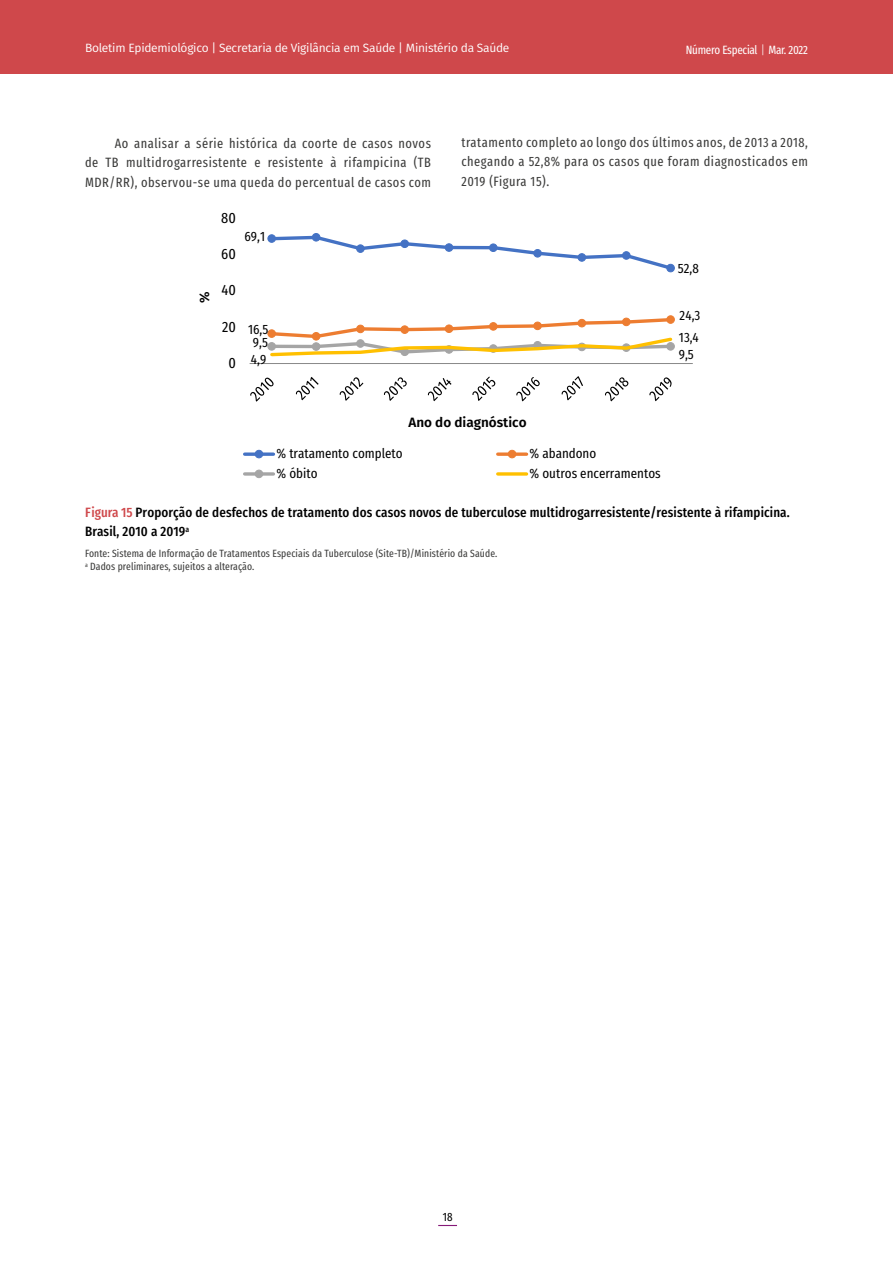
<style>
.page{position:relative;width:893px;height:1263px;background:#fff}
.page>*{position:absolute;margin:0;border:0;box-sizing:border-box;transform-origin:0 0}
.t1{font:15px "Fira Sans Condensed";letter-spacing:.005em;color:#000}
.t2{font:13.5px/19.5px "Fira Sans Compressed";letter-spacing:.04em;color:#3c3c3b;text-align:justify}
.t3{font:500 13.5px/19.5px "Fira Sans Condensed";letter-spacing:.01em;color:#000}
.t4{font:13.5px "Fira Sans Condensed";color:#000}
.t5{font:600 13.5px "Fira Sans";color:#000}
.t6{font:12px "Fira Sans";letter-spacing:-.02em;color:#fff}
.t7{font:12px "Fira Sans Compressed";letter-spacing:-.02em;color:#fff}
.t8{font:12px "Fira Sans Compressed";color:#000}
.t9{font:10.5px/13.5px "Fira Sans Compressed";letter-spacing:.01em;color:#3c3c3b}
.s1{font-family:"Fira Sans";font-weight:300}
.s2{color:#cf484b}
</style>
<div class="page">
<div style="left:0;top:0;width:893px;height:74px;background:#cf484b"></div>
<svg style="left:438px;top:1225px;width:19px;height:1px"></svg>
<hr style="left:250px;top:363px;width:443px;height:1px;background:#898989">
<svg style="left:268px;top:234px;width:407px;height:38px"></svg>
<div style="left:268px;top:235px;width:7px;height:7px;background:#4472c4;border-radius:50%"></div>
<div style="left:268px;top:234px;width:8px;height:9px;border:1px solid #4472c4;border-radius:50%"></div>
<div style="left:312px;top:233px;width:8px;height:8px;background:#4472c4;border-radius:50%"></div>
<div style="left:312px;top:233px;width:8px;height:8px;border:1px solid #4472c4;border-radius:50%"></div>
<div style="left:357px;top:245px;width:7px;height:7px;background:#4472c4;border-radius:50%"></div>
<div style="left:356px;top:244px;width:9px;height:9px;border:1px solid #4472c4;border-radius:50%"></div>
<div style="left:401px;top:240px;width:7px;height:8px;background:#4472c4;border-radius:50%"></div>
<div style="left:401px;top:240px;width:8px;height:8px;border:1px solid #4472c4;border-radius:50%"></div>
<div style="left:445px;top:244px;width:8px;height:7px;background:#4472c4;border-radius:50%"></div>
<div style="left:445px;top:243px;width:8px;height:9px;border:1px solid #4472c4;border-radius:50%"></div>
<div style="left:489px;top:244px;width:8px;height:7px;background:#4472c4;border-radius:50%"></div>
<div style="left:489px;top:244px;width:8px;height:8px;border:1px solid #4472c4;border-radius:50%"></div>
<div style="left:534px;top:249px;width:7px;height:8px;background:#4472c4;border-radius:50%"></div>
<div style="left:533px;top:249px;width:9px;height:8px;border:1px solid #4472c4;border-radius:50%"></div>
<div style="left:578px;top:254px;width:8px;height:7px;background:#4472c4;border-radius:50%"></div>
<div style="left:578px;top:253px;width:8px;height:9px;border:1px solid #4472c4;border-radius:50%"></div>
<div style="left:622px;top:252px;width:8px;height:7px;background:#4472c4;border-radius:50%"></div>
<div style="left:622px;top:251px;width:8px;height:9px;border:1px solid #4472c4;border-radius:50%"></div>
<div style="left:667px;top:264px;width:7px;height:8px;background:#4472c4;border-radius:50%"></div>
<div style="left:666px;top:264px;width:9px;height:8px;border:1px solid #4472c4;border-radius:50%"></div>
<div style="left:666px;top:315px;width:9px;height:9px;border:1px solid #ed7d31;border-radius:50%"></div>
<div style="left:666px;top:342px;width:9px;height:8px;border:1px solid #a5a5a5;border-radius:50%"></div>
<svg style="left:268px;top:316px;width:406px;height:41px"></svg>
<svg style="left:250px;top:377px;width:24px;height:25px"></svg>
<svg style="left:296px;top:377px;width:23px;height:23px"></svg>
<svg style="left:340px;top:377px;width:23px;height:24px"></svg>
<svg style="left:384px;top:377px;width:23px;height:24px"></svg>
<svg style="left:428px;top:378px;width:24px;height:23px"></svg>
<svg style="left:472px;top:376px;width:23px;height:25px"></svg>
<svg style="left:516px;top:377px;width:24px;height:24px"></svg>
<svg style="left:562px;top:376px;width:21px;height:24px"></svg>
<svg style="left:605px;top:377px;width:23px;height:24px"></svg>
<svg style="left:649px;top:377px;width:23px;height:24px"></svg>
<svg style="left:245px;top:452px;width:28px;height:4px"></svg>
<div style="left:255px;top:450px;width:8px;height:8px;background:#4472c4;border-radius:50%"></div>
<div style="left:255px;top:450px;width:8px;height:8px;border:1px solid #4472c4;border-radius:50%"></div>
<svg style="left:498px;top:452px;width:29px;height:4px"></svg>
<div style="left:508px;top:450px;width:8px;height:8px;background:#ed7d31;border-radius:50%"></div>
<div style="left:508px;top:450px;width:8px;height:8px;border:1px solid #ed7d31;border-radius:50%"></div>
<svg style="left:245px;top:472px;width:28px;height:4px"></svg>
<div style="left:255px;top:470px;width:8px;height:8px;background:#a5a5a5;border-radius:50%"></div>
<div style="left:255px;top:470px;width:8px;height:8px;border:1px solid #a5a5a5;border-radius:50%"></div>
<svg style="left:498px;top:472px;width:29px;height:4px"></svg>
<p class="t6" style="left:85px;top:39px;width:426px">Boletim Epidemiológico | Secretaria de Vigilância em Saúde | Ministério da Saúde</p>
<p class="t7" style="left:686px;top:41px;width:124px">Número Especial <span class="s1">|</span> Mar. 2022</p>
<p class="t2" style="left:85px;top:133px;width:347px;text-indent:30px">Ao analisar a série histórica da coorte de casos novos de TB multidrogarresistente e resistente à rifampicina (TB MDR/RR), observou-se uma queda do percentual de casos com</p>
<p class="t5" style="left:193px;top:303px;width:13px;rotate:-90deg">%</p>
<p class="t1" style="left:221px;top:204px;width:16px">80</p>
<p class="t1" style="left:221px;top:240px;width:16px">60</p>
<p class="t4" style="left:244px;top:223px;width:22px">69,1</p>
<p class="t1" style="left:222px;top:276px;width:16px">40</p>
<p class="t1" style="left:222px;top:313px;width:15px">20</p>
<p class="t1" style="left:228px;top:349px;width:9px">0</p>
<p class="t4" style="left:248px;top:317px;width:22px">16,5</p>
<p class="t4" style="left:253px;top:329px;width:17px">9,5</p>
<p class="t4" style="left:251px;top:347px;width:17px">4,9</p>
<p class="t2" style="left:461px;top:132px;width:348px">tratamento completo ao longo dos últimos anos, de 2013 a 2018, chegando a 52,8% para os casos que foram diagnosticados em 2019 (Figura 15).</p>
<p class="t4" style="left:678px;top:255px;width:23px">52,8</p>
<p class="t4" style="left:680px;top:302px;width:22px">24,3</p>
<p class="t4" style="left:679px;top:325px;width:21px">13,4</p>
<p class="t4" style="left:679px;top:341px;width:17px">9,5</p>
<p class="t5" style="left:408px;top:411px;width:120px">Ano do diagnóstico</p>
<p class="t4" style="left:277px;top:441px;width:128px">% tratamento completo</p>
<p class="t4" style="left:530px;top:441px;width:68px">% abandono</p>
<p class="t4" style="left:277px;top:461px;width:43px">% óbito</p>
<p class="t4" style="left:530px;top:461px;width:133px">% outros encerramentos</p>
<p class="t3" style="left:85px;top:501px;width:706px"><span class="s2">Figura 15</span> Proporção de desfechos de tratamento dos casos novos de tuberculose multidrogarresistente/resistente à rifampicina.<br>Brasil, 2010 a 2019<sup>a</sup></p>
<p class="t9" style="left:85px;top:546px;width:414px">Fonte: Sistema de Informação de Tratamentos Especiais da Tuberculose (Site-TB)/Ministério da Saúde. <sup>a</sup> Dados preliminares, sujeitos a alteração.</p>
<p class="t8" style="left:443px;top:1207px;width:11px">18</p>
</div>
